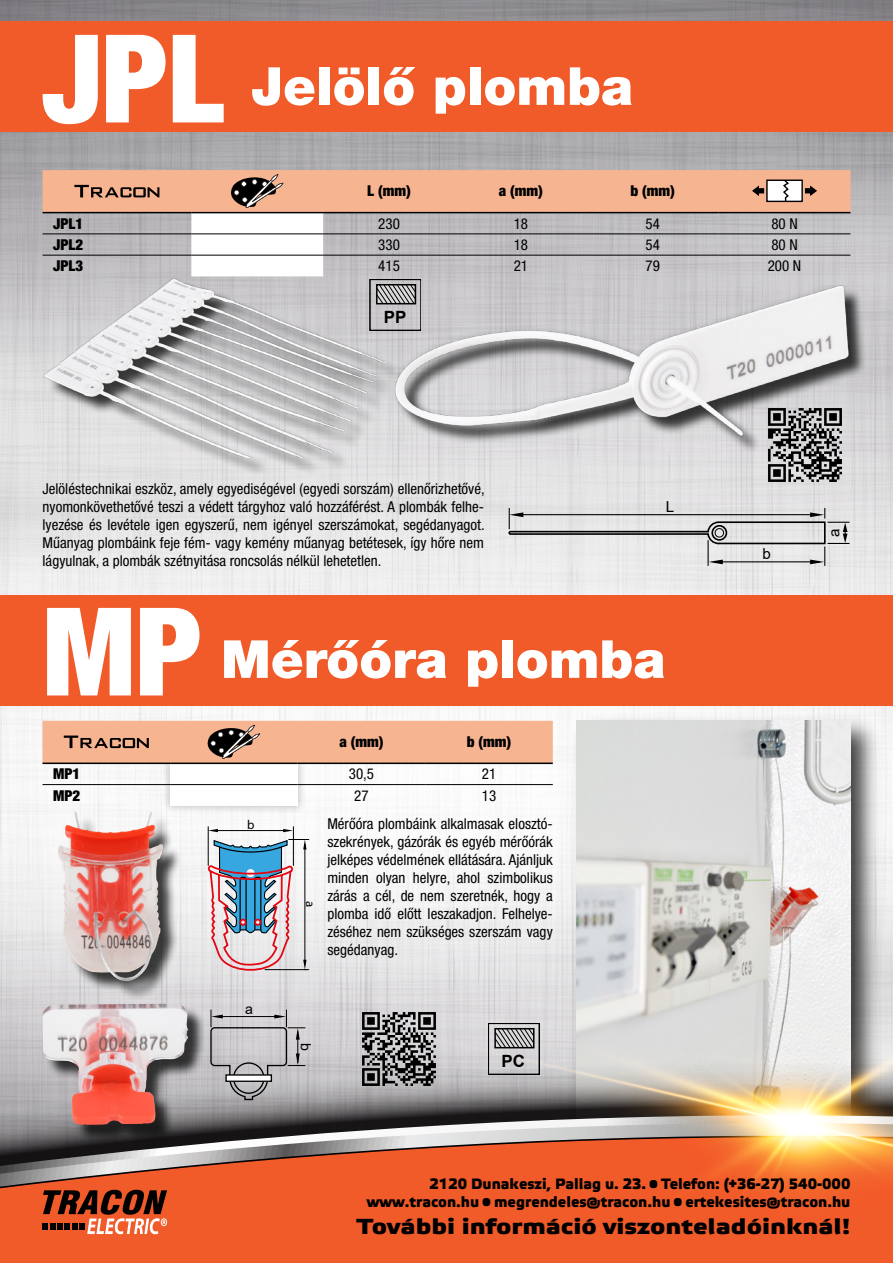
<style>
.page{position:relative;width:893px;height:1263px;background:#fff}
.page>*{position:absolute;margin:0;border:0;box-sizing:border-box;transform-origin:0 0}
.t1{font:900 condensed 122.7px "Helvetica Neue LT Pro";color:#fff}
.t2{font:900 52.5px "Helvetica Neue LT Pro";color:#fff}
.t3{font:700 21.75px "Etelka Wide Medium Pro";color:#000}
.t4{font:700 16.95px "Arial";color:#000}
.t5{font:15.15px "Arial";color:#000}
.t6{font:condensed 15px/18px "Helvetica Neue LT Pro";color:#000;text-align:justify}
.t7{font:700 15px/18px "Etelka Medium Pro";color:#000;text-align:right}
.t8{font:900 condensed 15px "Helvetica Neue LT Pro";color:#000}
.t9{font:14.25px "Arial";color:#000}
.t10{font:12.9px "Myriad Pro";color:#000}
</style>
<div class="page">
<img style="left:0;top:0;width:893px;height:1045px">
<img style="left:563px;top:708px;width:326px;height:277px">
<img style="left:576px;top:721px;width:274px;height:264px">
<div style="left:0;top:21px;width:893px;height:111px;background:#f15a29"></div>
<div style="left:0;top:595px;width:893px;height:111px;background:#f15a29"></div>
<svg style="left:0;top:1136px;width:893px;height:127px;background:#ca6545"></svg>
<svg style="left:207px;top:985px;width:686px;height:275px;background:#d07f66"></svg>
<svg style="left:642px;top:976px;width:251px;height:29px;background:#d7d6d4"></svg>
<svg style="left:558px;top:1033px;width:30px;height:140px;background:#bb988d"></svg>
<svg style="left:588px;top:1005px;width:305px;height:229px;background:#dfa180"></svg>
<div style="left:161px;top:754px;width:146px;height:60px;background:#000;opacity:.2"></div>
<hr style="left:208px;top:827px;width:1px;height:38px;background:#000">
<hr style="left:293px;top:827px;width:1px;height:38px;background:#000">
<hr style="left:214px;top:830px;width:75px;height:1px;background:#000">
<svg style="left:208px;top:829px;width:10px;height:3px"></svg>
<svg style="left:283px;top:829px;width:10px;height:3px"></svg>
<svg style="left:208px;top:839px;width:101px;height:133px"></svg>
<svg style="left:210px;top:1010px;width:95px;height:91px;background:#b6b4b7"></svg>
<div style="left:488px;top:1023px;width:51px;height:51px;border:2px solid #000"></div>
<svg style="left:494px;top:1028px;width:41px;height:21px"></svg>
<img style="left:354px;top:1003px;width:90px;height:91px">
<svg style="left:43px;top:1190px;width:124px;height:44px;background:#99492f"></svg>
<div style="left:397px;top:288px;width:470px;height:165px;background:#000;opacity:.75"></div>
<img style="left:402px;top:286px;width:448px;height:149px">
<div style="left:47px;top:281px;width:355px;height:195px;background:#000;opacity:.75"></div>
<img style="left:43px;top:277px;width:342px;height:180px">
<svg style="left:508px;top:508px;width:341px;height:58px;background:#d0d0d0"></svg>
<div style="left:370px;top:279px;width:51px;height:51px;border:2px solid #000"></div>
<svg style="left:376px;top:284px;width:41px;height:21px"></svg>
<img style="left:760px;top:400px;width:90px;height:90px">
<div style="left:60px;top:815px;width:122px;height:185px;background:#000;opacity:.75"></div>
<img style="left:58px;top:812px;width:105px;height:170px">
<div style="left:45px;top:1006px;width:162px;height:137px;background:#000;opacity:.75"></div>
<img style="left:42px;top:1003px;width:147px;height:122px">
<svg style="left:43px;top:721px;width:510px;height:85px"></svg>
<svg style="left:43px;top:170px;width:807px;height:106px;background:#d0b7ab"></svg>
<h1 class="t1" style="left:43px;top:3px;width:183px">JPL</h1>
<h2 class="t2" style="left:251px;top:55px;width:384px">Jelölő plomba</h2>
<p class="t8" style="left:367px;top:182px;width:45px">L (mm)</p>
<p class="t8" style="left:499px;top:182px;width:46px">a (mm)</p>
<p class="t8" style="left:630px;top:182px;width:46px">b (mm)</p>
<p class="t8" style="left:53px;top:214px;width:32px">JPL1</p>
<p class="t6" style="left:378px;top:214px;width:23px">230</p>
<p class="t6" style="left:514px;top:214px;width:16px">18</p>
<p class="t6" style="left:645px;top:214px;width:16px">54</p>
<p class="t6" style="left:771px;top:214px;width:28px">80 N</p>
<p class="t8" style="left:53px;top:235px;width:32px">JPL2</p>
<p class="t6" style="left:378px;top:235px;width:23px">330</p>
<p class="t6" style="left:514px;top:235px;width:16px">18</p>
<p class="t6" style="left:645px;top:235px;width:16px">54</p>
<p class="t6" style="left:771px;top:235px;width:28px">80 N</p>
<p class="t8" style="left:53px;top:257px;width:32px">JPL3</p>
<p class="t6" style="left:378px;top:257px;width:23px">415</p>
<p class="t6" style="left:514px;top:257px;width:16px">21</p>
<p class="t6" style="left:645px;top:257px;width:16px">79</p>
<p class="t6" style="left:768px;top:257px;width:35px">200 N</p>
<p class="t4" style="left:384px;top:306px;width:24px">PP</p>
<p class="t6" style="left:43px;top:480px;width:444px">Jelöléstechnikai eszköz, amely egyediségével (egyedi sorszám) ellenőrizhetővé, nyomonkövethetővé teszi a védett tárgyhoz való hozzáférést. A plombák felhe&shy;lyezése és levétele igen egyszerű, nem igényel szerszámokat, segédanyagot.<br>Műanyag plombáink feje fém- vagy kemény műanyag betétesek, így hőre nem lágyulnak, a plombák szétnyitása roncsolás nélkül lehetetlen.</p>
<p class="t5" style="left:666px;top:496px;width:10px">L</p>
<h1 class="t1" style="left:43px;top:576px;width:160px">MP</h1>
<h2 class="t2" style="left:221px;top:628px;width:446px">Mérőóra plomba</h2>
<p class="t8" style="left:339px;top:732px;width:46px">a (mm)</p>
<p class="t8" style="left:467px;top:732px;width:46px">b (mm)</p>
<p class="t8" style="left:53px;top:765px;width:29px">MP1</p>
<p class="t6" style="left:349px;top:765px;width:27px">30,5</p>
<p class="t6" style="left:482px;top:765px;width:16px">21</p>
<p class="t8" style="left:53px;top:786px;width:29px">MP2</p>
<p class="t6" style="left:354px;top:786px;width:16px">27</p>
<p class="t6" style="left:482px;top:786px;width:16px">13</p>
<p class="t10" style="left:247px;top:817px;width:9px">b</p>
<p class="t9" style="left:245px;top:999px;width:9px">a</p>
<p class="t10" style="left:319px;top:901px;width:8px;rotate:90deg">a</p>
<p class="t6" style="left:327px;top:814px;width:227px">Mérőóra plombáink alkalmasak elosztó&shy;szekrények, gázórák és egyéb mérőórák jelképes védelmének ellátására. Ajánljuk minden olyan helyre, ahol szimbolikus zárás a cél, de nem szeretnék, hogy a plomba idő előtt leszakadjon. Felhelye&shy;zéséhez nem szükséges szerszám vagy segédanyag.</p>
<p class="t9" style="left:316px;top:1042px;width:9px;rotate:90deg">b</p>
<p class="t4" style="left:502px;top:1049px;width:25px">PC</p>
<p class="t5" style="left:762px;top:543px;width:10px">b</p>
<p class="t5" style="left:824px;top:537px;width:10px;rotate:-90deg">a</p>
<p class="t7" style="left:367px;top:1175px;width:485px">2120 Dunakeszi, Pallag u. 23. • Telefon: (+36-27) 540-000 www.tracon.hu • megrendeles@tracon.hu • ertekesites@tracon.hu</p>
<h3 class="t3" style="left:356px;top:1214px;width:495px">További információ viszonteladóinknál!</h3>
</div>
